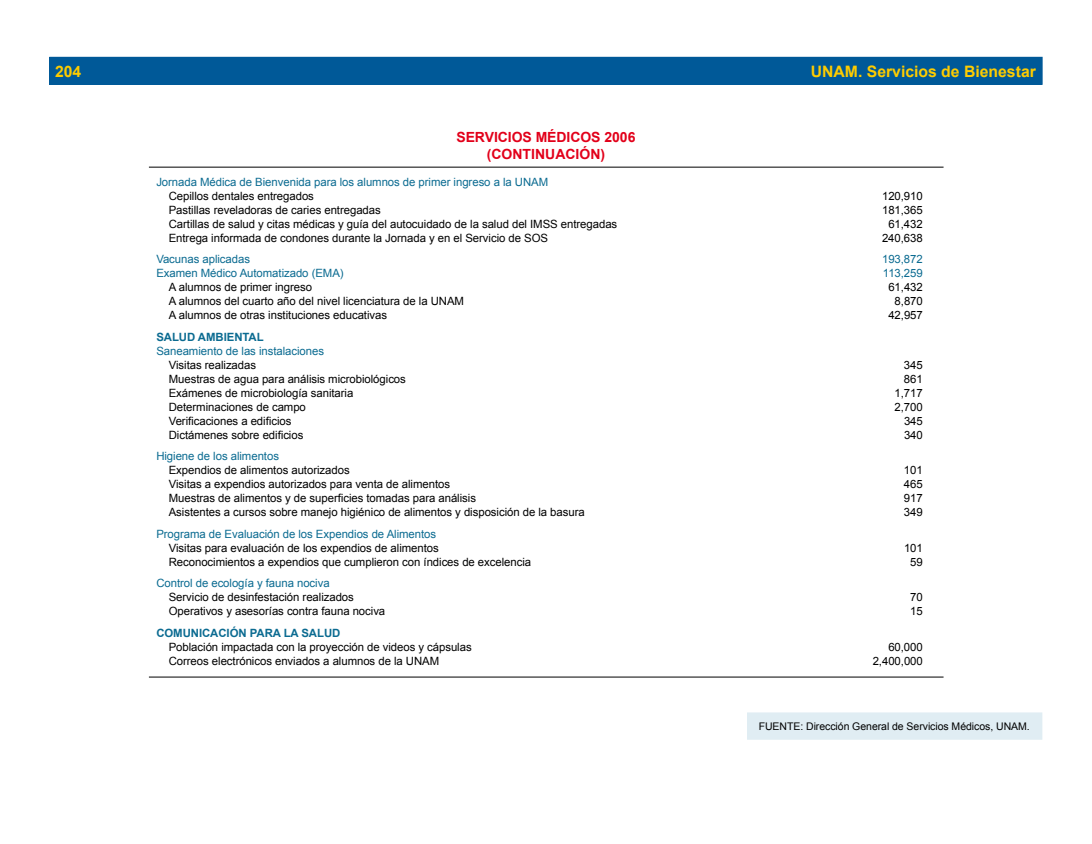
<style>
.page{position:relative;width:1092px;height:844px;background:#fff}
.page>*{position:absolute;margin:0;border:0;box-sizing:border-box;transform-origin:0 0}
.t1{font:700 15.75px "Arial";color:#fecc00}
.t2{font:700 14px/17.5px "Arial";color:#e2001a;text-align:center}
.t3{font:11.38px "Arial";letter-spacing:-.005em;color:#000}
.t4{font:11.38px "Arial";letter-spacing:-.005em;color:#0b6b91}
.t5{font:700 11.38px "Arial";letter-spacing:-.005em;color:#0b6b91}
.t6{font:10.5px "Arial";letter-spacing:-.005em;color:#000}
</style>
<div class="page">
<div style="left:50px;top:57px;width:992px;height:27px;background:#005998"></div>
<div style="left:747px;top:713px;width:294px;height:25px;background:#e0edf3"></div>
<div style="left:747px;top:712px;width:295px;height:27px;border:2px solid #e0edf3"></div>
<hr style="left:149px;top:167px;width:794px;height:1px;background:#000">
<hr style="left:149px;top:676px;width:794px;height:1px;background:#000">
<h1 class="t1" style="left:55px;top:62px;width:28px">204</h1>
<h1 class="t1" style="left:810px;top:62px;width:226px">UNAM. Servicios de Bienestar</h1>
<p class="t2" style="left:456px;top:128px;width:180px">SERVICIOS MÉDICOS 2006 (CONTINUACIÓN)</p>
<p class="t4" style="left:156px;top:175px;width:393px">Jornada Médica de Bienvenida para los alumnos de primer ingreso a la UNAM</p>
<p class="t3" style="left:169px;top:189px;width:147px">Cepillos dentales entregados</p>
<p class="t3" style="left:882px;top:189px;width:42px">120,910</p>
<p class="t3" style="left:169px;top:203px;width:213px">Pastillas reveladoras de caries entregadas</p>
<p class="t3" style="left:882px;top:203px;width:42px">181,365</p>
<p class="t3" style="left:169px;top:217px;width:450px">Cartillas de salud y citas médicas y guía del autocuidado de la salud del IMSS entregadas</p>
<p class="t3" style="left:888px;top:217px;width:36px">61,432</p>
<p class="t3" style="left:169px;top:231px;width:381px">Entrega informada de condones durante la Jornada y en el Servicio de SOS</p>
<p class="t3" style="left:882px;top:231px;width:42px">240,638</p>
<p class="t4" style="left:156px;top:253px;width:95px">Vacunas aplicadas</p>
<p class="t4" style="left:882px;top:253px;width:42px">193,872</p>
<p class="t4" style="left:156px;top:267px;width:189px">Examen Médico Automatizado (EMA)</p>
<p class="t4" style="left:882px;top:267px;width:41px">113,259</p>
<p class="t3" style="left:169px;top:281px;width:145px">A alumnos de primer ingreso</p>
<p class="t3" style="left:888px;top:281px;width:36px">61,432</p>
<p class="t3" style="left:169px;top:295px;width:297px">A alumnos del cuarto año del nivel licenciatura de la UNAM</p>
<p class="t3" style="left:894px;top:295px;width:30px">8,870</p>
<p class="t3" style="left:169px;top:309px;width:220px">A alumnos de otras instituciones educativas</p>
<p class="t3" style="left:888px;top:309px;width:36px">42,957</p>
<p class="t5" style="left:156px;top:330px;width:109px">SALUD AMBIENTAL</p>
<p class="t4" style="left:156px;top:344px;width:169px">Saneamiento de las instalaciones</p>
<p class="t3" style="left:169px;top:358px;width:89px">Visitas realizadas</p>
<p class="t3" style="left:903px;top:358px;width:20px">345</p>
<p class="t3" style="left:169px;top:372px;width:239px">Muestras de agua para análisis microbiológicos</p>
<p class="t3" style="left:903px;top:372px;width:20px">861</p>
<p class="t3" style="left:169px;top:386px;width:186px">Exámenes de microbiología sanitaria</p>
<p class="t3" style="left:894px;top:386px;width:30px">1,717</p>
<p class="t3" style="left:169px;top:400px;width:139px">Determinaciones de campo</p>
<p class="t3" style="left:894px;top:400px;width:30px">2,700</p>
<p class="t3" style="left:169px;top:414px;width:124px">Verificaciones a edificios</p>
<p class="t3" style="left:903px;top:414px;width:20px">345</p>
<p class="t3" style="left:169px;top:428px;width:136px">Dictámenes sobre edificios</p>
<p class="t3" style="left:903px;top:428px;width:20px">340</p>
<p class="t4" style="left:156px;top:449px;width:124px">Higiene de los alimentos</p>
<p class="t3" style="left:169px;top:463px;width:182px">Expendios de alimentos autorizados</p>
<p class="t3" style="left:903px;top:463px;width:20px">101</p>
<p class="t3" style="left:169px;top:477px;width:283px">Visitas a expendios autorizados para venta de alimentos</p>
<p class="t3" style="left:903px;top:477px;width:20px">465</p>
<p class="t3" style="left:169px;top:491px;width:309px">Muestras de alimentos y de superficies tomadas para análisis</p>
<p class="t3" style="left:903px;top:491px;width:20px">917</p>
<p class="t3" style="left:169px;top:505px;width:417px">Asistentes a cursos sobre manejo higiénico de alimentos y disposición de la basura</p>
<p class="t3" style="left:903px;top:505px;width:20px">349</p>
<p class="t4" style="left:156px;top:527px;width:281px">Programa de Evaluación de los Expendios de Alimentos</p>
<p class="t3" style="left:169px;top:541px;width:271px">Visitas para evaluación de los expendios de alimentos</p>
<p class="t3" style="left:903px;top:541px;width:20px">101</p>
<p class="t3" style="left:169px;top:555px;width:364px">Reconocimientos a expendios que cumplieron con índices de excelencia</p>
<p class="t3" style="left:910px;top:555px;width:14px">59</p>
<p class="t4" style="left:156px;top:576px;width:175px">Control de ecología y fauna nociva</p>
<p class="t3" style="left:169px;top:590px;width:187px">Servicio de desinfestación realizados</p>
<p class="t3" style="left:910px;top:590px;width:14px">70</p>
<p class="t3" style="left:169px;top:604px;width:218px">Operativos y asesorías contra fauna nociva</p>
<p class="t3" style="left:910px;top:604px;width:14px">15</p>
<p class="t5" style="left:156px;top:626px;width:185px">COMUNICACIÓN PARA LA SALUD</p>
<p class="t3" style="left:169px;top:640px;width:304px">Población impactada con la proyección de videos y cápsulas</p>
<p class="t3" style="left:888px;top:640px;width:36px">60,000</p>
<p class="t3" style="left:169px;top:654px;width:272px">Correos electrónicos enviados a alumnos de la UNAM</p>
<p class="t3" style="left:872px;top:654px;width:52px">2,400,000</p>
<p class="t6" style="left:758px;top:720px;width:272px">FUENTE: Dirección General de Servicios Médicos, UNAM.</p>
</div>
